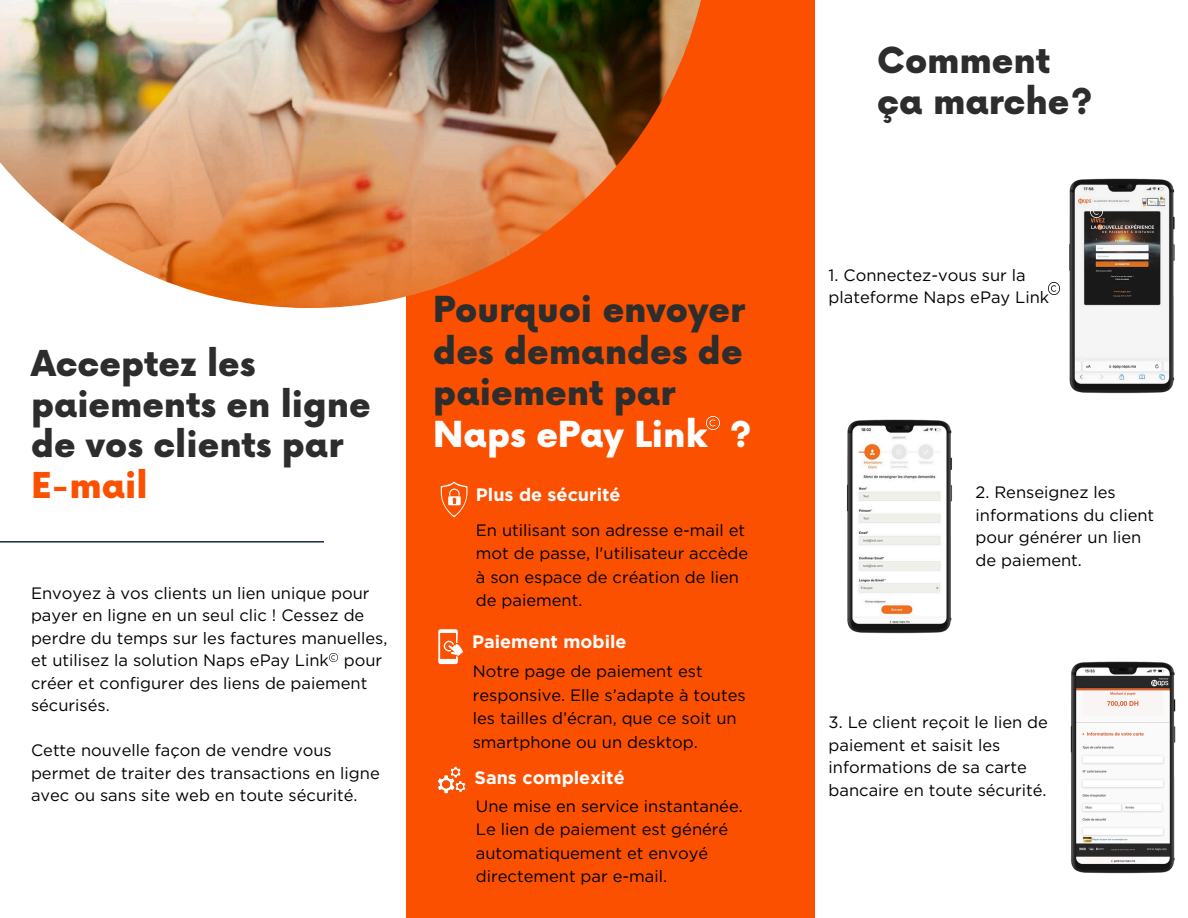
<style>
.page{position:relative;width:1188px;height:918px;background:#fff}
.page>*{position:absolute;margin:0;border:0;box-sizing:border-box;transform-origin:0 0}
.t1{font:900 34.95px/41.7px "Now";color:#2d2d2d}
.t2{font:900 34.8px/40.5px "Now";color:#2d2d2d}
.t3{font:700 18px "Gotham";color:#fff}
.t4{font:16.5px/22.5px "Gotham";color:#000}
.s1{color:#fb5000}
.s2{color:#fff}
</style>
<div class="page">
<div style="left:406px;top:0;width:409px;height:918px;background:#fb5000"></div>
<img style="left:1055px;top:178px;width:120px;height:216px">
<img style="left:846px;top:419px;width:106px;height:215px">
<img style="left:1070px;top:661px;width:106px;height:213px">
<img style="left:437px;top:766px;width:29px;height:28px">
<svg style="left:441px;top:482px;width:26px;height:35px"></svg>
<svg style="left:438px;top:629px;width:25px;height:35px"></svg>
<svg style="left:1090px;top:206px;width:12px;height:12px"></svg>
<img style="left:706px;top:416px;width:14px;height:14px">
<img style="left:0;top:541px;width:324px;height:1px">
<svg style="left:1048px;top:283px;width:11px;height:11px"></svg>
<svg style="left:330px;top:653px;width:8px;height:8px"></svg>
<img style="left:0;top:0;width:701px;height:308px">
<h1 class="t2" style="left:31px;top:346px;width:341px">Acceptez les paiements en ligne de vos clients par<br><span class="s1">E-mail</span></h1>
<p class="t4" style="left:31px;top:582px;width:358px">Envoyez à vos clients un lien unique pour payer en ligne en un seul clic ! Cessez de perdre du temps sur les factures manuelles, et utilisez la solution Naps ePay Link pour créer et configurer des liens de paiement sécurisés.</p>
<p class="t4" style="left:31px;top:739px;width:350px">Cette nouvelle façon de vendre vous permet de traiter des transactions en ligne avec ou sans site web en toute sécurité.</p>
<p class="t1" style="left:433px;top:291px;width:320px">Pourquoi envoyer des demandes de paiement par<br><span class="s2">Naps ePay Link ?</span></p>
<p class="t3" style="left:476px;top:484px;width:146px">Plus de sécurité</p>
<p class="t4" style="left:476px;top:518px;width:271px">En utilisant son adresse e-mail et</p>
<p class="t4" style="left:476px;top:542px;width:274px">mot de passe, l'utilisateur accède</p>
<p class="t4" style="left:476px;top:566px;width:265px">à son espace de création de lien</p>
<p class="t4" style="left:476px;top:589px;width:108px">de paiement.</p>
<p class="t3" style="left:472px;top:631px;width:156px">Paiement mobile</p>
<h1 class="t4" style="left:473px;top:659px;width:274px;line-height:23.7px">Notre page de paiement est responsive. Elle s’adapte à toutes les tailles d’écran, que ce soit un smartphone ou un desktop.</h1>
<p class="t3" style="left:475px;top:767px;width:152px">Sans complexité</p>
<p class="t4" style="left:476px;top:794px;width:268px">Une mise en service instantanée.</p>
<p class="t4" style="left:476px;top:817px;width:254px;line-height:23.7px">Le lien de paiement est généré automatiquement et envoyé directement par e-mail.</p>
<p class="t1" style="left:877px;top:41px;width:217px">Comment ça marche?</p>
<p class="t4" style="left:829px;top:263px;width:222px">1. Connectez-vous sur la plateforme Naps ePay Link</p>
<p class="t4" style="left:976px;top:481px;width:180px">2. Renseignez les informations du client pour générer un lien de paiement.</p>
<p class="t4" style="left:829px;top:711px;width:221px">3. Le client reçoit le lien de paiement et saisit les informations de sa carte bancaire en toute sécurité.</p>
</div>
